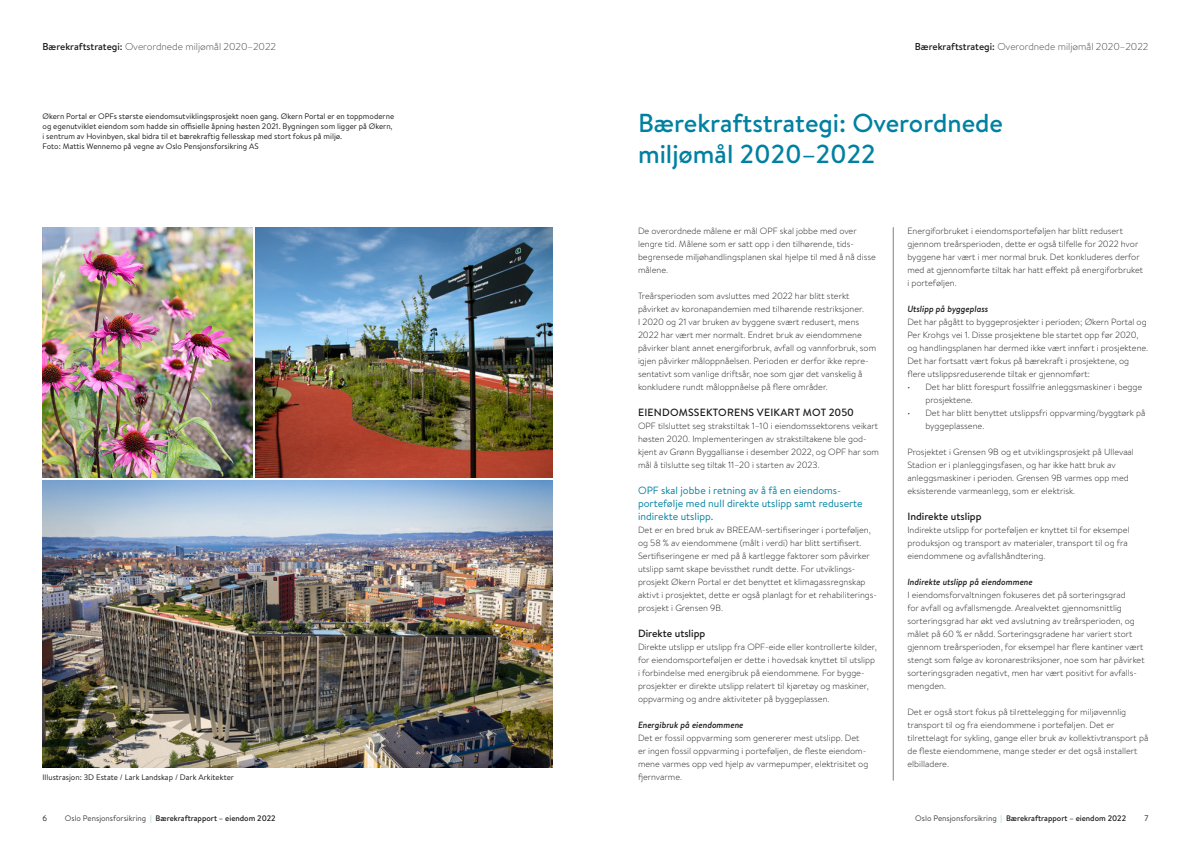
<style>
.page{position:relative;width:1191px;height:842px;background:#fff}
.page>*{position:absolute;margin:0;border:0;box-sizing:border-box;transform-origin:0 0}
.t1{font:500 26px/31.2px "Brandon Text";color:#0081a1}
.t2{font:10.5px/13px "Brandon Text";color:#0081a1}
.t3{font:500 10.5px "Brandon Text";letter-spacing:.02em;color:#1a1a1a}
.t4{font:500 10.5px "Brandon Text";color:#1a1a1a}
.t5{font:300 10px "Brandon Text";color:#404040}
.t6{font:300 9px/13px "Brandon Text";color:#1a1a1a}
.t7{font:italic 500 9px "Brandon Text";color:#1a1a1a}
.t8{font:8px/10px "Brandon Text";color:#1a1a1a}
.t9{font:500 8px "Brandon Text";color:#1a1a1a}
.s1{font-weight:500;color:#1a1a1a}
.s2{font-weight:400;color:#404040}
.s3{font-weight:400;color:#6bbcb9}
</style>
<div class="page">
<hr style="left:893px;top:228px;width:1px;height:552px;background:#808080">
<img style="left:43px;top:228px;width:209px;height:249px">
<img style="left:255px;top:228px;width:298px;height:249px">
<img style="left:43px;top:480px;width:510px;height:287px">
<p class="t5" style="left:43px;top:39px;width:235px"><span class="s1">Bærekraftstrategi:</span> Overordnede miljømål 2020–2022</p>
<p class="t5" style="left:915px;top:39px;width:235px"><span class="s1">Bærekraftstrategi:</span> Overordnede miljømål 2020–2022</p>
<p class="t8" style="left:43px;top:111px;width:353px">Økern Portal er OPFs største eiendomsutviklingsprosjekt noen gang. Økern Portal er en toppmoderne og egenutviklet eiendom som hadde sin offisielle åpning høsten 2021. Bygningen som ligger på Økern, i sentrum av Hovinbyen, skal bidra til et bærekraftig fellesskap med stort fokus på miljø.<br>Foto: Mattis Wennemo på vegne av Oslo Pensjonsforsikring AS</p>
<p class="t8" style="left:43px;top:772px;width:193px">Illustrasjon: 3D Estate / Lark Landskap / Dark Arkitekter</p>
<h1 class="t1" style="left:638px;top:106px;width:366px">Bærekraftstrategi: Overordnede miljømål 2020–2022</h1>
<p class="t6" style="left:638px;top:224px;width:239px">De overordnede målene er mål OPF skal jobbe med over lengre tid. Målene som er satt opp i den tilhørende, tids&shy;begrensede miljøhandlingsplanen skal hjelpe til med å nå disse målene.</p>
<p class="t6" style="left:638px;top:289px;width:240px">Treårsperioden som avsluttes med 2022 har blitt sterkt påvirket av koronapandemien med tilhørende restriksjoner.<br>I 2020 og 21 var bruken av byggene svært redusert, mens 2022 har vært mer normalt. Endret bruk av eiendommene påvirker blant annet energiforbruk, avfall og vannforbruk, som igjen påvirker måloppnåelsen. Perioden er derfor ikke repre&shy;sentativt som vanlige driftsår, noe som gjør det vanskelig å konkludere rundt måloppnåelse på flere områder.</p>
<p class="t3" style="left:638px;top:405px;width:217px">EIENDOMSSEKTORENS VEIKART MOT 2050</p>
<p class="t6" style="left:638px;top:419px;width:242px">OPF tilsluttet seg strakstiltak 1–10 i eiendomssektorens veikart høsten 2020. Implementeringen av strakstiltakene ble god&shy;kjent av Grønn Byggallianse i desember 2022, og OPF har som mål å tilslutte seg tiltak 11–20 i starten av 2023.</p>
<p class="t2" style="left:638px;top:483px;width:226px">OPF skal jobbe i retning av å få en eiendoms&shy;portefølje med null direkte utslipp samt reduserte indirekte utslipp.</p>
<p class="t6" style="left:638px;top:523px;width:240px">Det er en bred bruk av BREEAM-sertifiseringer i porteføljen, og 58 % av eiendommene (målt i verdi) har blitt sertifisert.<br>Sertifiseringene er med på å kartlegge faktorer som påvirker utslipp samt skape bevissthet rundt dette. For utviklings&shy;prosjekt Økern Portal er det benyttet et klimagassregnskap aktivt i prosjektet, dette er også planlagt for et rehabiliterings&shy;prosjekt i Grensen 9B.</p>
<p class="t4" style="left:638px;top:626px;width:69px">Direkte utslipp</p>
<p class="t6" style="left:638px;top:640px;width:240px">Direkte utslipp er utslipp fra OPF-eide eller kontrollerte kilder, for eiendomsporteføljen er dette i hovedsak knyttet til utslipp i forbindelse med energibruk på eiendommene. For bygge&shy;prosjekter er direkte utslipp relatert til kjøretøy og maskiner, oppvarming og andre aktiviteter på byggeplassen.</p>
<p class="t7" style="left:638px;top:718px;width:107px">Energibruk på eiendommene</p>
<p class="t6" style="left:638px;top:731px;width:232px">Det er fossil oppvarming som genererer mest utslipp. Det er ingen fossil oppvarming i porteføljen, de fleste eiendom&shy;mene varmes opp ved hjelp av varmepumper, elektrisitet og fjernvarme.</p>
<p class="t6" style="left:907px;top:224px;width:237px">Energiforbruket i eiendomsporteføljen har blitt redusert gjennom treårsperioden, dette er også tilfelle for 2022 hvor byggene har vært i mer normal bruk. Det konkluderes derfor med at gjennomførte tiltak har hatt effekt på energiforbruket i porteføljen.</p>
<p class="t7" style="left:907px;top:302px;width:82px">Utslipp på byggeplass</p>
<p class="t6" style="left:907px;top:315px;width:242px">Det har pågått to byggeprosjekter i perioden; Økern Portal og Per Krohgs vei 1. Disse prosjektene ble startet opp før 2020, og handlingsplanen har dermed ikke vært innført i prosjektene.<br>Det har fortsatt vært fokus på bærekraft i prosjektene, og flere utslippsreduserende tiltak er gjennomført:</p>
<p class="t6" style="left:925px;top:380px;width:218px;text-indent:-18px">• Det har blitt forespurt fossilfrie anleggsmaskiner i begge prosjektene.</p>
<p class="t6" style="left:925px;top:406px;width:222px;text-indent:-18px">• Det har blitt benyttet utslippsfri oppvarming/byggtørk på byggeplassene.</p>
<p class="t6" style="left:907px;top:445px;width:228px">Prosjektet i Grensen 9B og et utviklingsprosjekt på Ullevaal Stadion er i planleggingsfasen, og har ikke hatt bruk av anleggsmaskiner i perioden. Grensen 9B varmes opp med eksisterende varmeanlegg, som er elektrisk.</p>
<p class="t4" style="left:907px;top:509px;width:76px">Indirekte utslipp</p>
<p class="t6" style="left:907px;top:523px;width:224px">Indirekte utslipp for porteføljen er knyttet til for eksempel produksjon og transport av materialer, transport til og fra eiendommene og avfallshåndtering.</p>
<p class="t7" style="left:907px;top:575px;width:127px">Indirekte utslipp på eiendommene</p>
<p class="t6" style="left:907px;top:588px;width:239px">I eiendomsforvaltningen fokuseres det på sorteringsgrad<br>for avfall og avfallsmengde. Arealvektet gjennomsnittlig sorteringsgrad har økt ved avslutning av treårsperioden, og målet på 60 % er nådd. Sorteringsgradene har variert stort gjennom treårsperioden, for eksempel har flere kantiner vært stengt som følge av koronarestriksjoner, noe som har påvirket sorteringsgraden negativt, men har vært positivt for avfalls&shy;mengden.</p>
<p class="t6" style="left:907px;top:705px;width:242px">Det er også stort fokus på tilrettelegging for miljøvennlig transport til og fra eiendommene i porteføljen. Det er tilrettelagt for sykling, gange eller bruk av kollektivtransport på de fleste eiendommene, mange steder er det også installert elbilladere.</p>
<p class="t8" style="left:43px;top:813px;width:6px">6</p>
<p class="t9" style="left:65px;top:813px;width:212px"><span class="s2">Oslo Pensjonsforsikring</span> <span class="s3">|</span> Bærekraftrapport – eiendom 2022</p>
<p class="t9" style="left:915px;top:813px;width:212px"><span class="s2">Oslo Pensjonsforsikring</span> <span class="s3">|</span> Bærekraftrapport – eiendom 2022</p>
<p class="t8" style="left:1144px;top:813px;width:6px">7</p>
</div>
